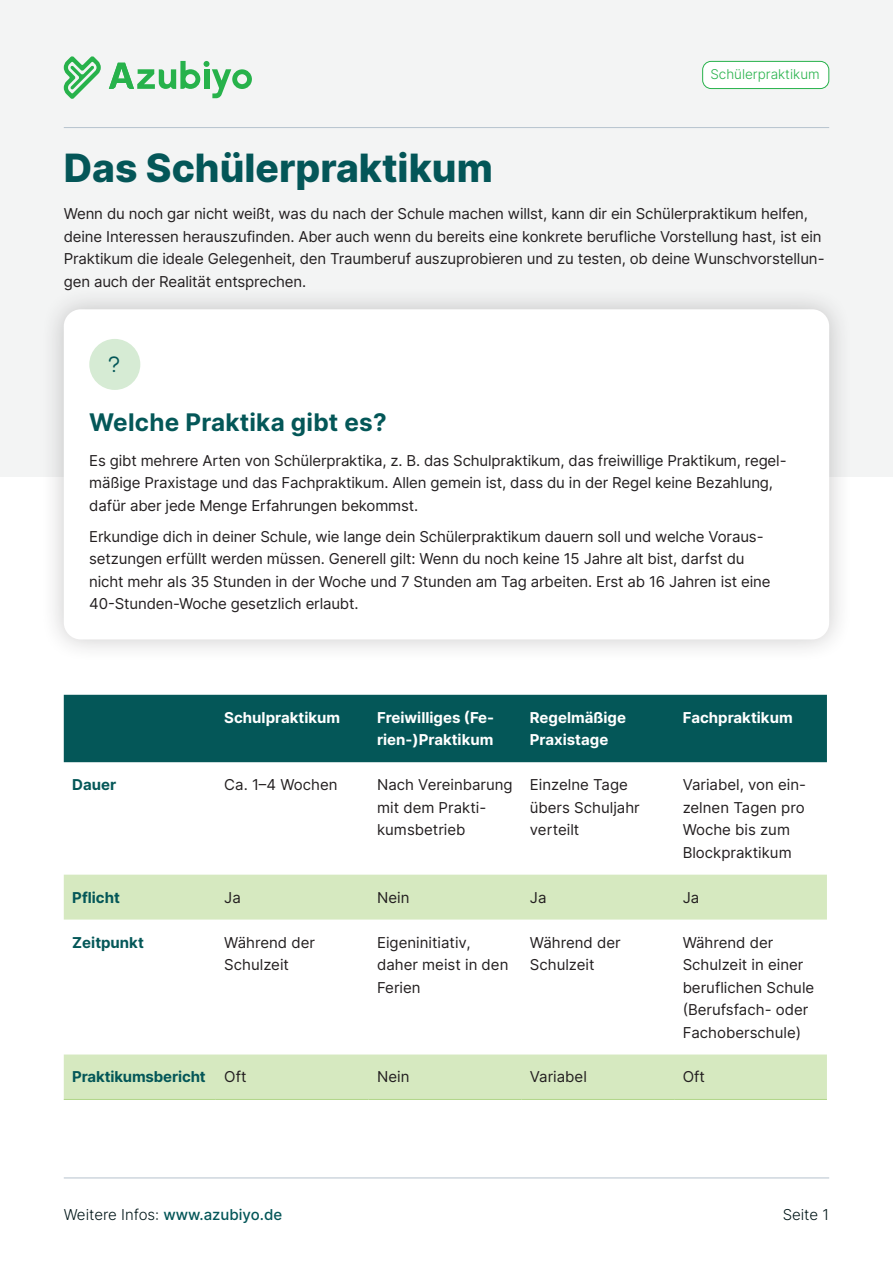
<style>
.page{position:relative;width:893px;height:1263px;background:#fff}
.page>*{position:absolute;margin:0;border:0;box-sizing:border-box;transform-origin:0 0}
.t1{font:800 39px "Inter";color:#045658}
.Copy_Panels{font:700 24.3px "Inter";letter-spacing:.01em;color:#045758}
.Body_Text{font:15px/22.5px "Inter";letter-spacing:-.01em;color:#231f20}
.Copy_Panels-2{font:15px/22.5px "Inter";letter-spacing:-.01em;color:#231f20}
.t2{font:700 15px/22.5px "Inter";color:#fff}
.t3{font:700 15px "Inter";color:#045758}
.t4{font:500 15px "Inter";color:#045658}
.t5{font:300 15px "Inter";color:#001618}
.t6{font:300 13.5px "Inter";color:#27b24b}
.s1{font-weight:300;color:#001618}
</style>
<div class="page">
<div style="left:0;top:0;width:893px;height:476px;background:#f3f4f4"></div>
<svg style="left:64px;top:56px;width:37px;height:43px"></svg>
<svg style="left:109px;top:61px;width:143px;height:37px"></svg>
<div style="left:703px;top:61px;width:126px;height:28px;background:#fff;border-radius:9px"></div>
<div style="left:702px;top:61px;width:127px;height:28px;border:1px solid #27b24b;border-radius:9px"></div>
<hr style="left:64px;top:127px;width:765px;height:1px;background:#b6c3ce">
<hr style="left:64px;top:1177px;width:765px;height:1px;background:#b6c3ce">
<div style="left:40px;top:285px;width:813px;height:378px;background:#231f20;opacity:.24"></div>
<div style="left:64px;top:309px;width:765px;height:330px;background:#fff;border-radius:17px"></div>
<div style="left:89px;top:339px;width:51px;height:51px;background:#d6ebd4;border-radius:50%"></div>
<div style="left:64px;top:695px;width:763px;height:67px;background:#045758"></div>
<svg style="left:64px;top:875px;width:763px;height:224px"></svg>
<hr style="left:64px;top:1099px;width:152px;height:1px;background:#b1d689">
<hr style="left:216px;top:1099px;width:153px;height:1px;background:#b1d689">
<hr style="left:369px;top:1099px;width:152px;height:1px;background:#b1d689">
<hr style="left:521px;top:1099px;width:153px;height:1px;background:#b1d689">
<hr style="left:674px;top:1099px;width:153px;height:1px;background:#b1d689">
<p class="t6" style="left:710px;top:64px;width:111px">Schülerpraktikum</p>
<h1 class="t1" style="left:64px;top:140px;width:430px">Das Schülerpraktikum</h1>
<p class="Body_Text" style="left:64px;top:202px;width:762px">Wenn du noch gar nicht weißt, was du nach der Schule machen willst, kann dir ein Schülerpraktikum helfen, deine Interessen herauszufinden. Aber auch wenn du bereits eine konkrete berufliche Vorstellung hast, ist ein Praktikum die ideale Gelegenheit, den Traumberuf auszuprobieren und zu testen, ob deine Wunschvorstellun&shy;gen auch der Realität entsprechen.</p>
<p class="Copy_Panels" style="left:89px;top:405px;width:299px">Welche Praktika gibt es?</p>
<p class="Copy_Panels-2" style="left:89px;top:449px;width:699px">Es gibt mehrere Arten von Schülerpraktika, z. B. das Schulpraktikum, das freiwillige Praktikum, regel&shy;mäßige Praxistage und das Fachpraktikum. Allen gemein ist, dass du in der Regel keine Bezahlung, dafür aber jede Menge Erfahrungen bekommst.</p>
<p class="Copy_Panels-2" style="left:89px;top:525px;width:683px">Erkundige dich in deiner Schule, wie lange dein Schülerpraktikum dauern soll und welche Voraus&shy;setzungen erfüllt werden müssen. Generell gilt: Wenn du noch keine 15 Jahre alt bist, darfst du nicht mehr als 35 Stunden in der Woche und 7 Stunden am Tag arbeiten. Erst ab 16 Jahren ist eine 40-Stunden-Woche gesetzlich erlaubt.</p>
<p class="t2" style="left:224px;top:706px;width:117px">Schulpraktikum</p>
<p class="t2" style="left:377px;top:706px;width:119px">Freiwilliges (Fe&shy;rien-)Praktikum</p>
<p class="t2" style="left:530px;top:706px;width:98px">Regelmäßige<br>Praxistage</p>
<p class="t2" style="left:683px;top:706px;width:112px">Fachpraktikum</p>
<p class="t3" style="left:72px;top:774px;width:46px">Dauer</p>
<p class="Body_Text" style="left:224px;top:773px;width:115px">Ca. 1–4 Wochen</p>
<p class="Body_Text" style="left:377px;top:773px;width:137px">Nach Vereinbarung mit dem Prakti&shy;kumsbetrieb</p>
<p class="Body_Text" style="left:530px;top:773px;width:111px">Einzelne Tage übers Schuljahr verteilt</p>
<p class="Body_Text" style="left:683px;top:773px;width:125px">Variabel, von ein&shy;zelnen Tagen pro<br>Woche bis zum<br>Blockpraktikum</p>
<p class="t3" style="left:72px;top:886px;width:49px">Pflicht</p>
<p class="Body_Text" style="left:224px;top:885px;width:18px">Ja</p>
<p class="Body_Text" style="left:377px;top:885px;width:34px">Nein</p>
<p class="Body_Text" style="left:530px;top:885px;width:18px">Ja</p>
<p class="Body_Text" style="left:683px;top:885px;width:18px">Ja</p>
<p class="t3" style="left:72px;top:931px;width:73px">Zeitpunkt</p>
<p class="Body_Text" style="left:224px;top:930px;width:92px">Während der<br>Schulzeit</p>
<p class="Body_Text" style="left:377px;top:930px;width:133px">Eigeninitiativ, daher meist in den<br>Ferien</p>
<p class="Body_Text" style="left:530px;top:930px;width:92px">Während der<br>Schulzeit</p>
<p class="Body_Text" style="left:683px;top:930px;width:133px">Während der<br>Schulzeit in einer beruflichen Schule (Berufsfach- oder<br>Fachoberschule)</p>
<p class="t3" style="left:72px;top:1066px;width:135px">Praktikumsbericht</p>
<p class="Body_Text" style="left:224px;top:1065px;width:24px">Oft</p>
<p class="Body_Text" style="left:377px;top:1065px;width:34px">Nein</p>
<p class="Body_Text" style="left:530px;top:1065px;width:59px">Variabel</p>
<p class="Body_Text" style="left:683px;top:1065px;width:24px">Oft</p>
<p class="t4" style="left:64px;top:1203px;width:220px"><span class="s1">Weitere Infos:</span> www.azubiyo.de</p>
<p class="t5" style="left:783px;top:1203px;width:48px">Seite 1</p>
</div>
